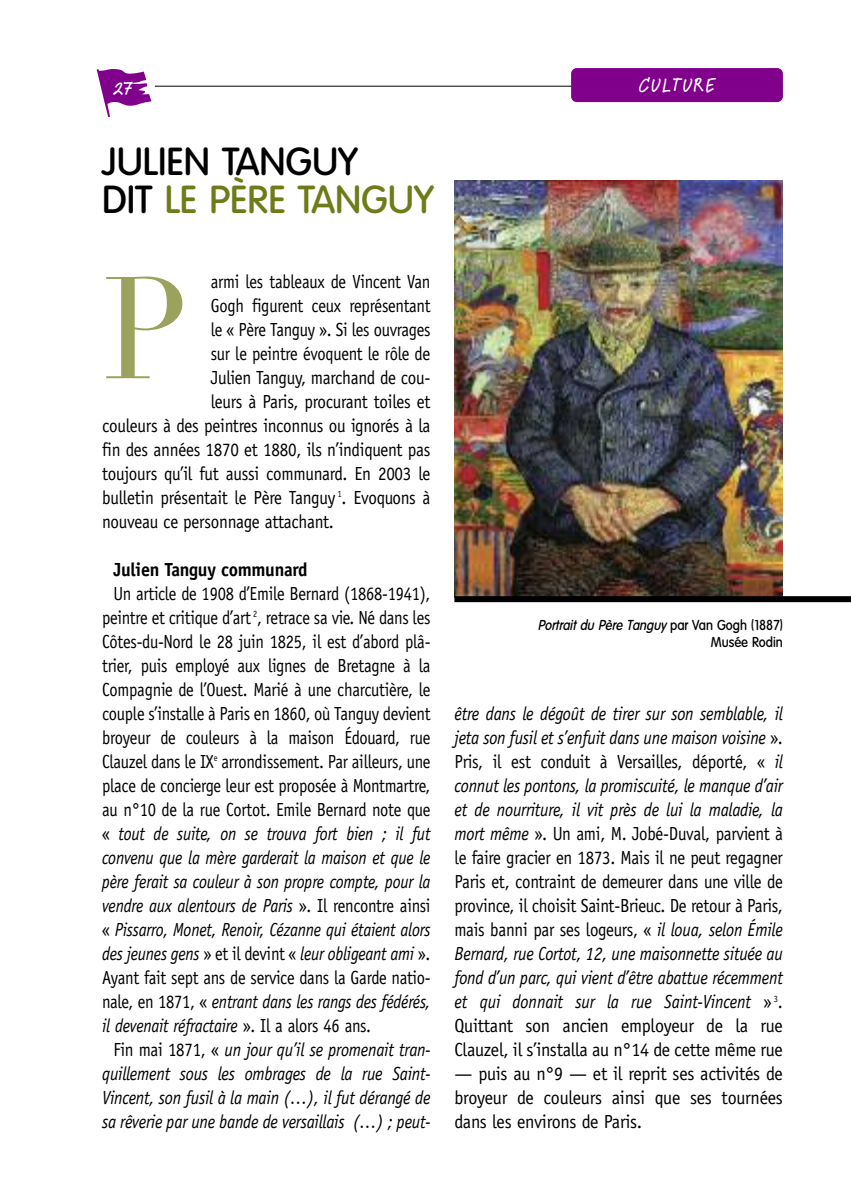
<style>
.page{position:relative;width:851px;height:1191px;background:#fff}
.page>*{position:absolute;margin:0;border:0;box-sizing:border-box;transform-origin:0 0}
.t1{font:142.2px "Didot";color:#9aa25e;scale:.95 1}
.t2{font:500 38px/38px "Volkswagen";color:#000}
.t3{font:500 22px "Feltpen Std";letter-spacing:.075em;color:#fff}
.t4{font:italic 19px/24px "Officina Sans";letter-spacing:-.015em;color:#000;text-align:justify;scale:.89 1}
.t5{font:19px "Officina Sans";letter-spacing:-.015em;color:#000;scale:.87 1}
.t6{font:italic 19px "Officina Sans";letter-spacing:-.015em;color:#000;scale:.87 1}
.t7{font:19px "Officina Sans";letter-spacing:-.015em;color:#000;scale:.9 1}
.t8{font:19px/24px "Officina Sans";letter-spacing:-.015em;color:#000;text-align:justify;scale:.95 1}
.t9{font:700 19px "Officina Sans";letter-spacing:-.015em;color:#000;scale:.95 1}
.t10{font:500 14px/16.8px "Volkswagen";color:#000;text-align:right;scale:.9 1}
.s1{color:#6f7a18}
.s2{font-style:normal}
.s3{font-style:italic}
</style>
<div class="page">
<hr style="left:155px;top:86px;width:627px;height:1px;background:#000">
<div style="left:571px;top:68px;width:211px;height:34px;background:#80008c;border-radius:6px"></div>
<svg style="left:97px;top:69px;width:54px;height:48px"></svg>
<img style="left:454px;top:180px;width:328px;height:416px">
<div style="left:454px;top:596px;width:396px;height:6px;background:#000"></div>
<p class="t3" style="left:115px;top:80px;width:20px">27</p>
<p class="t3" style="left:638px;top:77px;width:78px">CULTURE</p>
<h2 class="t2" style="left:102px;top:143px;width:333px">JULIEN TANGUY<br>DIT <span class="s1">LE PÈRE TANGUY</span></h2>
<h1 class="t1" style="left:102px;top:244px;width:94px">P</h1>
<p class="t5" style="left:211px;top:274px;width:254px">armi les tableaux de Vincent Van</p>
<p class="t5" style="left:211px;top:298px;width:254px">Gogh figurent ceux représentant</p>
<p class="t5" style="left:211px;top:322px;width:254px">le « Père Tanguy ». Si les ouvrages</p>
<p class="t5" style="left:211px;top:346px;width:254px">sur le peintre évoquent le rôle de</p>
<p class="t7" style="left:211px;top:370px;width:246px">Julien Tanguy, marchand de cou-</p>
<p class="t7" style="left:211px;top:394px;width:246px">leurs à Paris, procurant toiles et</p>
<p class="t7" style="left:102px;top:418px;width:366px">couleurs à des peintres inconnus ou ignorés à la</p>
<p class="t7" style="left:102px;top:442px;width:366px">fin des années 1870 et 1880, ils n’indiquent pas</p>
<p class="t7" style="left:102px;top:466px;width:366px">toujours qu’il fut aussi communard. En 2003 le</p>
<p class="t7" style="left:102px;top:490px;width:366px">bulletin présentait le Père Tanguy <sup>1</sup>. Evoquons à</p>
<p class="t7" style="left:102px;top:514px;width:259px">nouveau ce personnage attachant.</p>
<p class="t9" style="left:113px;top:562px;width:206px">Julien Tanguy communard</p>
<p class="t5" style="left:113px;top:586px;width:366px">Un article de 1908 d’Emile Bernard (1868-1941),</p>
<p class="t5" style="left:102px;top:610px;width:379px">peintre et critique d’art <sup>2</sup>, retrace sa vie. Né dans les</p>
<p class="t5" style="left:102px;top:634px;width:379px">Côtes-du-Nord le 28 juin 1825, il est d’abord plâ-</p>
<p class="t5" style="left:102px;top:658px;width:379px">trier, puis employé aux lignes de Bretagne à la</p>
<p class="t5" style="left:102px;top:682px;width:379px">Compagnie de l’Ouest. Marié à une charcutière, le</p>
<p class="t5" style="left:102px;top:706px;width:379px">couple s’installe à Paris en 1860, où Tanguy devient</p>
<p class="t5" style="left:102px;top:730px;width:379px">broyeur de couleurs à la maison Édouard, rue</p>
<p class="t5" style="left:102px;top:754px;width:379px">Clauzel dans le IX<sup>e</sup> arrondissement. Par ailleurs, une</p>
<p class="t5" style="left:102px;top:778px;width:379px">place de concierge leur est proposée à Montmartre,</p>
<p class="t5" style="left:102px;top:802px;width:379px">au n°10 de la rue Cortot. Emile Bernard note que</p>
<p class="t6" style="left:102px;top:826px;width:379px"><span class="s2">«</span> tout de suite, on se trouva fort bien ; il fut</p>
<p class="t6" style="left:102px;top:850px;width:379px">convenu que la mère garderait la maison et que le</p>
<p class="t6" style="left:102px;top:874px;width:379px">père ferait sa couleur à son propre compte, pour la</p>
<p class="t6" style="left:102px;top:898px;width:379px">vendre aux alentours de Paris <span class="s2">». Il rencontre ainsi</span></p>
<p class="t6" style="left:102px;top:922px;width:379px"><span class="s2">«</span> Pissarro, Monet, Renoir, Cézanne qui étaient alors</p>
<p class="t6" style="left:102px;top:946px;width:379px">des jeunes gens <span class="s2">» et il devint «</span> leur obligeant ami <span class="s2">».</span></p>
<p class="t5" style="left:102px;top:970px;width:379px">Ayant fait sept ans de service dans la Garde natio-</p>
<p class="t6" style="left:102px;top:994px;width:379px"><span class="s2">nale, en 1871, «</span> entrant dans les rangs des fédérés,</p>
<p class="t6" style="left:102px;top:1018px;width:310px">il devenait réfractaire <span class="s2">». Il a alors 46 ans.</span></p>
<p class="t4" style="left:113px;top:1039px;width:357px"><span class="s2">Fin mai 1871, «</span> un jour qu’il se promenait tran-</p>
<p class="t4" style="left:102px;top:1063px;width:370px">quillement sous les ombrages de la rue Saint-</p>
<p class="t4" style="left:102px;top:1087px;width:370px">Vincent, son fusil à la main (…), il fut dérangé de</p>
<p class="t4" style="left:102px;top:1111px;width:370px">sa rêverie par une bande de versaillais (…) ; peut-</p>
<p class="t10" style="left:537px;top:617px;width:274px"><span class="s3">Portrait du Père Tanguy</span> par Van Gogh (1887)<br>Musée Rodin</p>
<p class="t4" style="left:454px;top:703px;width:370px">être dans le dégoût de tirer sur son semblable, il jeta son fusil et s’enfuit dans une maison voisine <span class="s2">».<br>Pris, il est conduit à Versailles, déporté, «</span> il connut les pontons, la promiscuité, le manque d’air et de nourriture, il vit près de lui la maladie, la mort même <span class="s2">». Un ami, M. Jobé-Duval, parvient à le faire gracier en 1873. Mais il ne peut regagner Paris et, contraint de demeurer dans une ville de province, il choisit Saint-Brieuc. De retour à Paris, mais banni par ses logeurs, «</span> il loua, selon Émile Bernard, rue Cortot, 12, une maisonnette située au fond d’un parc, qui vient d’être abattue récemment et qui donnait sur la rue Saint-Vincent <span class="s2">»</span> <sup>3</sup><span class="s2">.<br>Quittant son ancien employeur de la rue Clauzel, il s’installa au n°14 de cette même rue</span></p>
<p class="t8" style="left:454px;top:1063px;width:347px">— puis au n°9 — et il reprit ses activités de broyeur de couleurs ainsi que ses tournées dans les environs de Paris.</p>
</div>
